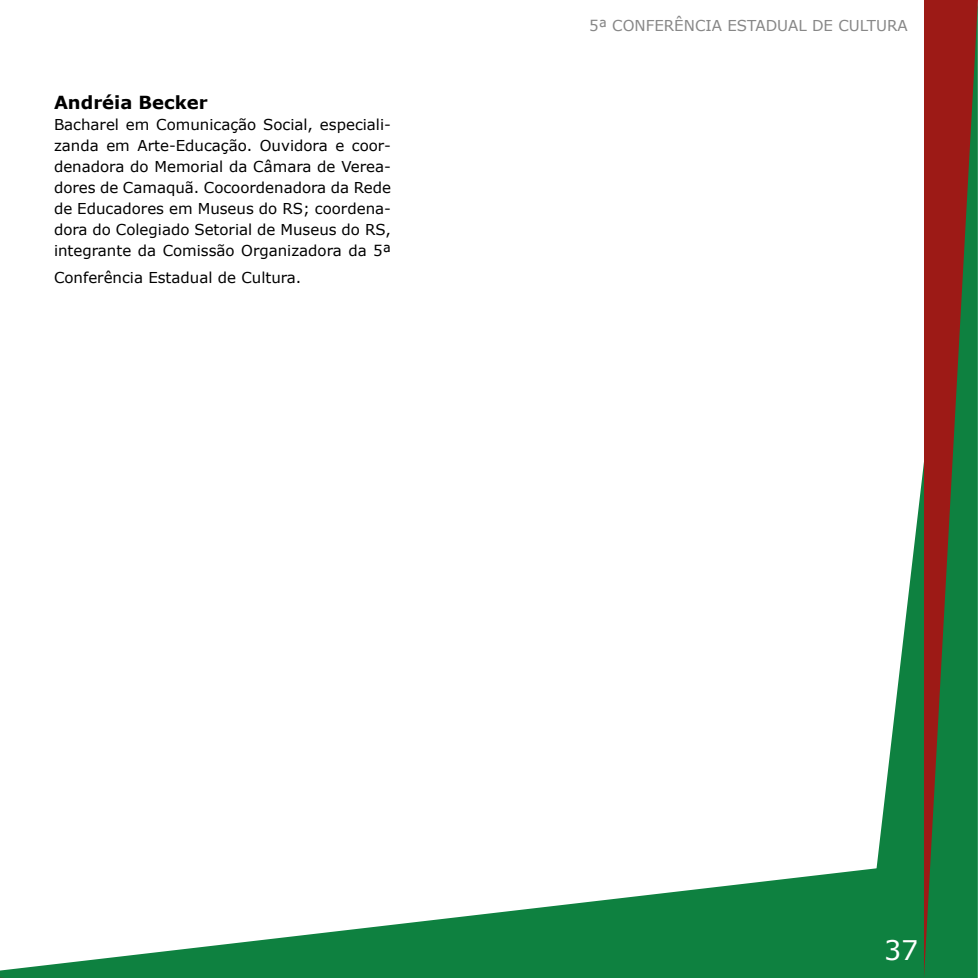
<style>
.page{position:relative;width:978px;height:978px;background:#fff}
.page>*{position:absolute;margin:0;border:0;box-sizing:border-box;transform-origin:0 0}
.t1{font:27px "Verdana";color:#fff}
.t2{font:700 18px "Verdana";color:#000}
.t3{font:15px/21px "Verdana";color:#000;text-align:justify}
.t4{font:15px "Verdana";color:#878787}
</style>
<div class="page">
<svg style="left:877px;top:462px;width:47px;height:516px;fill:#0e8140"></svg>
<svg style="left:5px;top:864px;width:909px;height:114px;fill:#0e8140"></svg>
<svg style="left:0;top:970px;width:5px;height:8px"></svg>
<svg style="left:924px;top:0;width:54px;height:978px"></svg>
<p class="t2" style="left:54px;top:90px;width:155px">Andréia Becker</p>
<p class="t3" style="left:54px;top:114px;width:338px">Bacharel em Comunicação Social, especiali&shy;zanda em Arte-Educação. Ouvidora e coor&shy;denadora do Memorial da Câmara de Verea&shy;dores de Camaquã. Cocoordenadora da Rede de Educadores em Museus do RS; coordena&shy;dora do Colegiado Setorial de Museus do RS, integrante da Comissão Organizadora da 5ª</p>
<p class="t3" style="left:54px;top:267px;width:249px">Conferência Estadual de Cultura.</p>
<p class="t4" style="left:589px;top:15px;width:320px">5ª CONFERÊNCIA ESTADUAL DE CULTURA</p>
<h1 class="t1" style="left:884px;top:931px;width:36px">37</h1>
</div>
